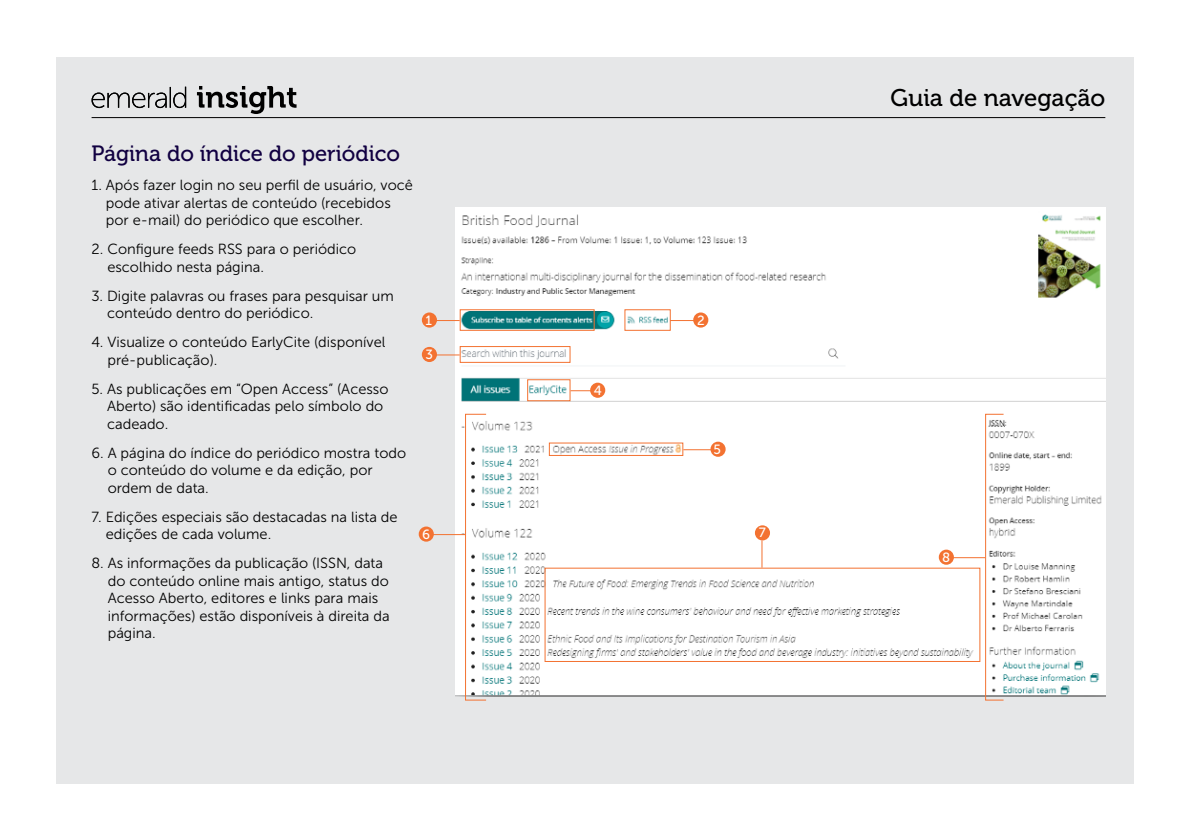
<style>
.page{position:relative;width:1191px;height:840px;background:#fff}
.page>*{position:absolute;margin:0;border:0;box-sizing:border-box;transform-origin:0 0}
.t1{font:24px "Museo 500";color:#000}
.t2{font:22px "Museo 500";color:#110041}
.t3{font:14.6px/17.6px "Museo Sans 300";color:#000}
.t4{font:13.4px "Museo Sans 500";color:#fff}
</style>
<div class="page">
<div style="left:57px;top:57px;width:1077px;height:725px;background:#e6e7e8"></div>
<hr style="left:92px;top:117px;width:1013px;height:1px;background:#000">
<svg style="left:92px;top:86px;width:204px;height:28px"></svg>
<img style="left:455px;top:207px;width:650px;height:489px">
<div style="left:465px;top:413px;width:21px;height:287px;border:1px solid #f37231"></div>
<div style="left:985px;top:413px;width:19px;height:287px;border:1px solid #f37231"></div>
<div style="left:460px;top:346px;width:110px;height:16px;border:1px solid #f37231"></div>
<div style="left:460px;top:309px;width:134px;height:21px;border:1px solid #f37231"></div>
<div style="left:624px;top:309px;width:47px;height:21px;border:1px solid #f37231"></div>
<div style="left:527px;top:379px;width:43px;height:22px;border:1px solid #f37231"></div>
<hr style="left:429px;top:534px;width:36px;height:1px;background:#f37231">
<div style="left:419px;top:526px;width:15px;height:15px;background:#f37231;border-radius:50%"></div>
<hr style="left:949px;top:557px;width:36px;height:1px;background:#f37231">
<div style="left:938px;top:549px;width:16px;height:15px;background:#f37231;border-radius:50%"></div>
<svg style="left:437px;top:354px;width:23px;height:1px"></svg>
<div style="left:422px;top:347px;width:15px;height:15px;background:#f37231;border-radius:50%"></div>
<svg style="left:437px;top:320px;width:23px;height:1px"></svg>
<div style="left:422px;top:312px;width:15px;height:15px;background:#f37231;border-radius:50%"></div>
<svg style="left:670px;top:320px;width:23px;height:1px"></svg>
<div style="left:693px;top:312px;width:15px;height:15px;background:#f37231;border-radius:50%"></div>
<svg style="left:570px;top:390px;width:20px;height:1px"></svg>
<svg style="left:683px;top:449px;width:27px;height:1px"></svg>
<div style="left:590px;top:382px;width:15px;height:15px;background:#f37231;border-radius:50%"></div>
<div style="left:710px;top:441px;width:15px;height:15px;background:#f37231;border-radius:50%"></div>
<svg style="left:761px;top:540px;width:1px;height:27px"></svg>
<div style="left:755px;top:525px;width:15px;height:15px;background:#f37231;border-radius:50%"></div>
<p class="t2" style="left:92px;top:141px;width:310px">Página do índice do periódico</p>
<p class="t3" style="left:106px;top:176px;width:308px;text-indent:-14px">1. Após fazer login no seu perfil de usuário, você pode ativar alertas de conteúdo (recebidos por e-mail) do periódico que escolher.</p>
<p class="t3" style="left:107px;top:240px;width:250px;text-indent:-16px">2. Configure feeds RSS para o periódico escolhido nesta página.</p>
<p class="t3" style="left:107px;top:287px;width:288px;text-indent:-16px">3. Digite palavras ou frases para pesquisar um conteúdo dentro do periódico.</p>
<p class="t3" style="left:107px;top:333px;width:279px;text-indent:-16px">4. Visualize o conteúdo EarlyCite (disponível pré-publicação).</p>
<p class="t3" style="left:107px;top:380px;width:283px;text-indent:-16px">5. As publicações em “Open Access” (Acesso<br>Aberto) são identificadas pelo símbolo do cadeado.</p>
<p class="t3" style="left:108px;top:443px;width:300px;text-indent:-16px">6. A página do índice do periódico mostra todo o conteúdo do volume e da edição, por ordem de data.</p>
<p class="t3" style="left:106px;top:507px;width:293px;text-indent:-14px">7. Edições especiais são destacadas na lista de edições de cada volume.</p>
<p class="t3" style="left:108px;top:554px;width:283px;text-indent:-16px">8. As informações da publicação (ISSN, data do conteúdo online mais antigo, status do Acesso Aberto, editores e links para mais informações) estão disponíveis à direita da página.</p>
<p class="t4" style="left:425px;top:312px;width:8px">1</p>
<p class="t4" style="left:697px;top:312px;width:9px">2</p>
<p class="t4" style="left:425px;top:347px;width:9px">3</p>
<p class="t4" style="left:593px;top:382px;width:10px">4</p>
<p class="t4" style="left:713px;top:441px;width:9px">5</p>
<p class="t4" style="left:422px;top:526px;width:9px">6</p>
<p class="t4" style="left:759px;top:525px;width:9px">7</p>
<h1 class="t1" style="left:890px;top:84px;width:216px">Guia de navegação</h1>
<p class="t4" style="left:942px;top:549px;width:10px">8</p>
</div>
